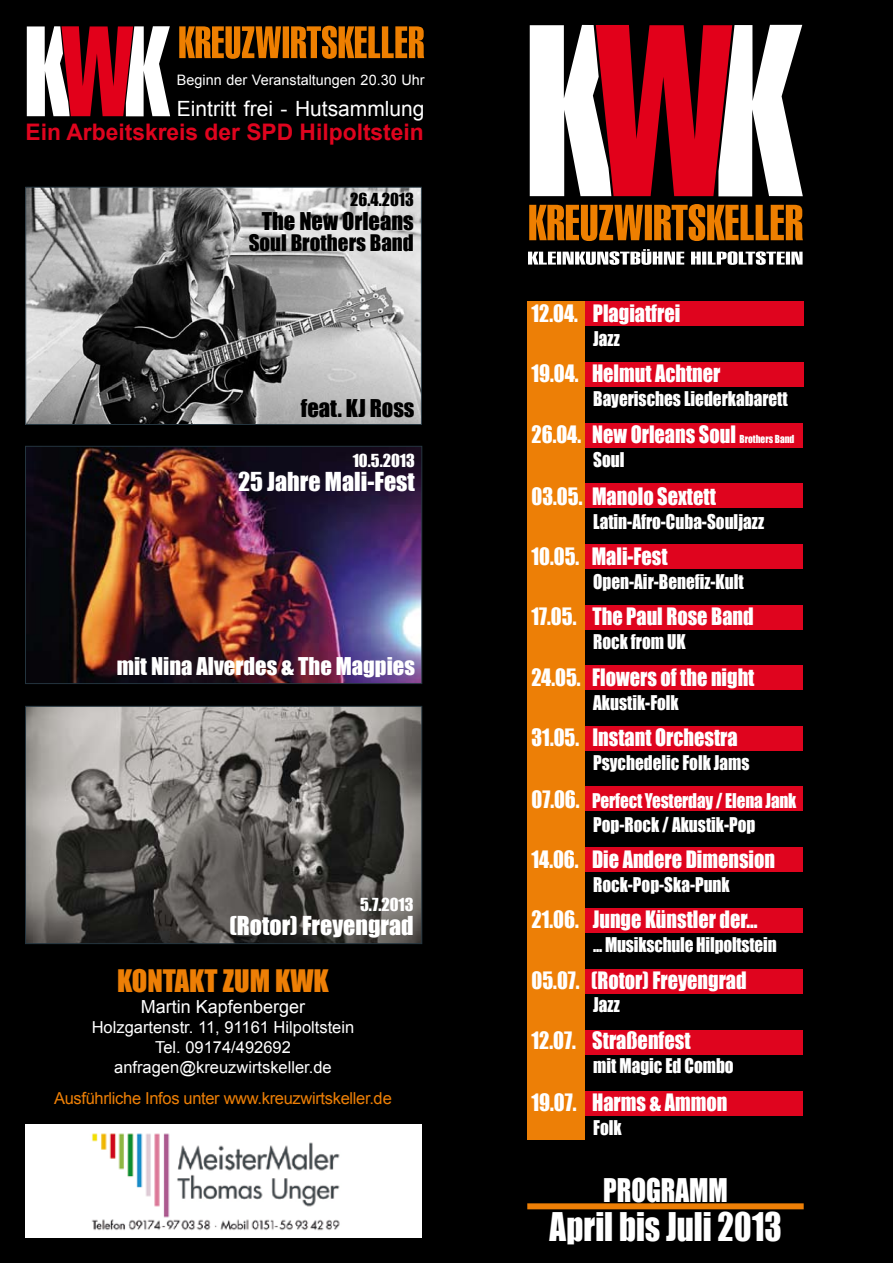
<style>
.page{position:relative;width:893px;height:1263px;background:#000}
.page>*{position:absolute;margin:0;border:0;box-sizing:border-box;transform-origin:0 0}
.t1{font:36.3px "Impact";color:#fff;scale:.9 1}
.t2{font:30px "Impact";color:#fff;scale:.9 1}
.t3{font:28.5px "Impact";color:#ed7f06}
.t4{font:24px "Impact";color:#fff}
.t5{font:700 22.8px "Arial";color:#df041e}
.t6{font:22.5px "Impact";color:#fff}
.t7{font:22.5px "Impact";color:#000}
.t8{font:22.05px "Impact";color:#fff;scale:.92 1}
.t9{font:21px "Arial";color:#fff}
.t10{font:21px "Impact";color:#000}
.t11{font:18.6px/37.5px "Impact";color:#fff;scale:.92 1}
.t12{font:18px "Arial";color:#fff}
.t13{font:16.5px/19.8px "Arial";color:#fff;text-align:center}
.t14{font:16.5px "Arial";letter-spacing:-.02em;color:#ed7f06}
.t15{font:16.5px "Impact";color:#fff}
.t16{font:16.5px "Impact";color:#000}
.t17{font:14.4px "Arial";color:#fff}
.s1{font-size:10.2px}
.s2{font-size:22.05px}
</style>
<div class="page">
<div style="left:527px;top:1203px;width:277px;height:6px;background:#ed7f06"></div>
<div style="left:585px;top:301px;width:219px;height:25px;background:#df041e"></div>
<div style="left:585px;top:362px;width:219px;height:25px;background:#df041e"></div>
<div style="left:584px;top:423px;width:219px;height:24px;background:#df041e"></div>
<div style="left:584px;top:483px;width:219px;height:25px;background:#df041e"></div>
<div style="left:584px;top:544px;width:219px;height:25px;background:#df041e"></div>
<div style="left:584px;top:605px;width:219px;height:25px;background:#df041e"></div>
<div style="left:584px;top:665px;width:219px;height:25px;background:#df041e"></div>
<svg style="left:529px;top:204px;width:274px;height:37px"></svg>
<svg style="left:528px;top:249px;width:275px;height:16px"></svg>
<svg style="left:530px;top:25px;width:273px;height:171px"></svg>
<svg style="left:27px;top:26px;width:143px;height:90px"></svg>
<svg style="left:179px;top:26px;width:245px;height:33px"></svg>
<div style="left:584px;top:726px;width:219px;height:25px;background:#df041e"></div>
<div style="left:584px;top:786px;width:219px;height:25px;background:#df041e"></div>
<div style="left:584px;top:847px;width:219px;height:25px;background:#df041e"></div>
<div style="left:584px;top:908px;width:219px;height:25px;background:#df041e"></div>
<div style="left:584px;top:969px;width:219px;height:24px;background:#df041e"></div>
<div style="left:585px;top:1030px;width:218px;height:24px;background:#df041e"></div>
<div style="left:584px;top:1090px;width:219px;height:25px;background:#df041e"></div>
<div style="left:527px;top:301px;width:58px;height:838px;background:#ed7f06"></div>
<div style="left:26px;top:1124px;width:396px;height:113px;background:#fff"></div>
<img style="left:92px;top:1133px;width:248px;height:98px">
<img style="left:27px;top:448px;width:393px;height:234px">
<div style="left:25px;top:446px;width:397px;height:238px;border:1px solid #24353f"></div>
<img style="left:27px;top:708px;width:393px;height:234px">
<div style="left:25px;top:706px;width:397px;height:238px;border:1px solid #24353f"></div>
<img style="left:28px;top:189px;width:392px;height:234px">
<div style="left:26px;top:187px;width:396px;height:238px;border:1px solid #24353f"></div>
<p class="t17" style="left:177px;top:70px;width:249px">Beginn der Veranstaltungen 20.30 Uhr</p>
<p class="t9" style="left:177px;top:95px;width:249px">Eintritt frei - Hutsammlung</p>
<p class="t5" style="left:26px;top:117px;width:400px">Ein Arbeitskreis der SPD Hilpoltstein</p>
<p class="t16" style="left:350px;top:187px;width:65px">26.4.2013</p>
<p class="t7" style="left:262px;top:204px;width:154px">The New Orleans</p>
<p class="t10" style="left:249px;top:227px;width:167px">Soul Brothers Band</p>
<p class="t7" style="left:301px;top:390px;width:115px">feat. KJ Ross</p>
<p class="t15" style="left:353px;top:448px;width:64px">10.5.2013</p>
<p class="t4" style="left:238px;top:463px;width:178px">25 Jahre Mali-Fest</p>
<p class="t6" style="left:117px;top:648px;width:300px">mit Nina Alverdes &amp; The Magpies</p>
<p class="t15" style="left:360px;top:892px;width:55px">5.7.2013</p>
<p class="t4" style="left:229px;top:907px;width:186px">(Rotor) Freyengrad</p>
<p class="t3" style="left:117px;top:958px;width:213px">KONTAKT ZUM KWK</p>
<p class="t12" style="left:141px;top:995px;width:166px">Martin Kapfenberger</p>
<p class="t13" style="left:92px;top:1018px;width:264px">Holzgartenstr. 11, 91161 Hilpoltstein<br>Tel. 09174/492692 anfragen@kreuzwirtskeller.de</p>
<p class="t14" style="left:54px;top:1088px;width:339px">Ausführliche Infos unter www.kreuzwirtskeller.de</p>
<p class="t8" style="left:531px;top:296px;width:163px">12.04. Plagiatfrei</p>
<p class="t11" style="left:593px;top:319px;width:31px">Jazz</p>
<p class="t8" style="left:531px;top:356px;width:207px">19.04. Helmut Achtner</p>
<p class="t11" style="left:593px;top:379px;width:213px">Bayerisches Liederkabarett</p>
<p class="t8" style="left:531px;top:417px;width:287px">26.04. New Orleans Soul <span class="s1">Brothers Band</span></p>
<p class="t11" style="left:593px;top:441px;width:36px">Soul</p>
<p class="t8" style="left:531px;top:479px;width:202px">03.05. Manolo Sextett</p>
<p class="t11" style="left:593px;top:502px;width:187px">Latin-Afro-Cuba-Souljazz</p>
<p class="t8" style="left:531px;top:539px;width:149px">10.05. Mali-Fest</p>
<p class="t11" style="left:593px;top:562px;width:165px">Open-Air-Benefiz-Kult</p>
<p class="t8" style="left:531px;top:599px;width:243px">17.05. The Paul Rose Band</p>
<p class="t11" style="left:593px;top:622px;width:102px">Rock from UK</p>
<p class="t8" style="left:531px;top:660px;width:244px">24.05. Flowers of the night</p>
<p class="t11" style="left:593px;top:684px;width:95px">Akustik-Folk</p>
<p class="t8" style="left:531px;top:720px;width:226px">31.05. Instant Orchestra</p>
<p class="t11" style="left:531px;top:744px;width:290px;text-indent:62px">Psychedelic Folk Jams<br><span class="s2">07.06.</span> Perfect Yesterday / Elena Jank</p>
<p class="t11" style="left:593px;top:805px;width:178px">Pop-Rock / Akustik-Pop</p>
<p class="t8" style="left:531px;top:842px;width:266px">14.06. Die Andere Dimension</p>
<p class="t11" style="left:593px;top:865px;width:150px">Rock-Pop-Ska-Punk</p>
<p class="t8" style="left:531px;top:902px;width:247px">21.06. Junge Künstler der...</p>
<p class="t11" style="left:593px;top:925px;width:201px">... Musikschule Hilpoltstein</p>
<p class="t8" style="left:531px;top:963px;width:235px">05.07. (Rotor) Freyengrad</p>
<p class="t11" style="left:593px;top:985px;width:31px">Jazz</p>
<p class="t8" style="left:531px;top:1023px;width:174px">12.07. Straßenfest</p>
<p class="t11" style="left:593px;top:1047px;width:154px">mit Magic Ed Combo</p>
<p class="t8" style="left:531px;top:1085px;width:214px">19.07. Harms &amp; Ammon</p>
<p class="t11" style="left:593px;top:1108px;width:32px">Folk</p>
<h2 class="t2" style="left:603px;top:1166px;width:140px">PROGRAMM</h2>
<h1 class="t1" style="left:549px;top:1198px;width:260px">April bis Juli 2013</h1>
</div>
